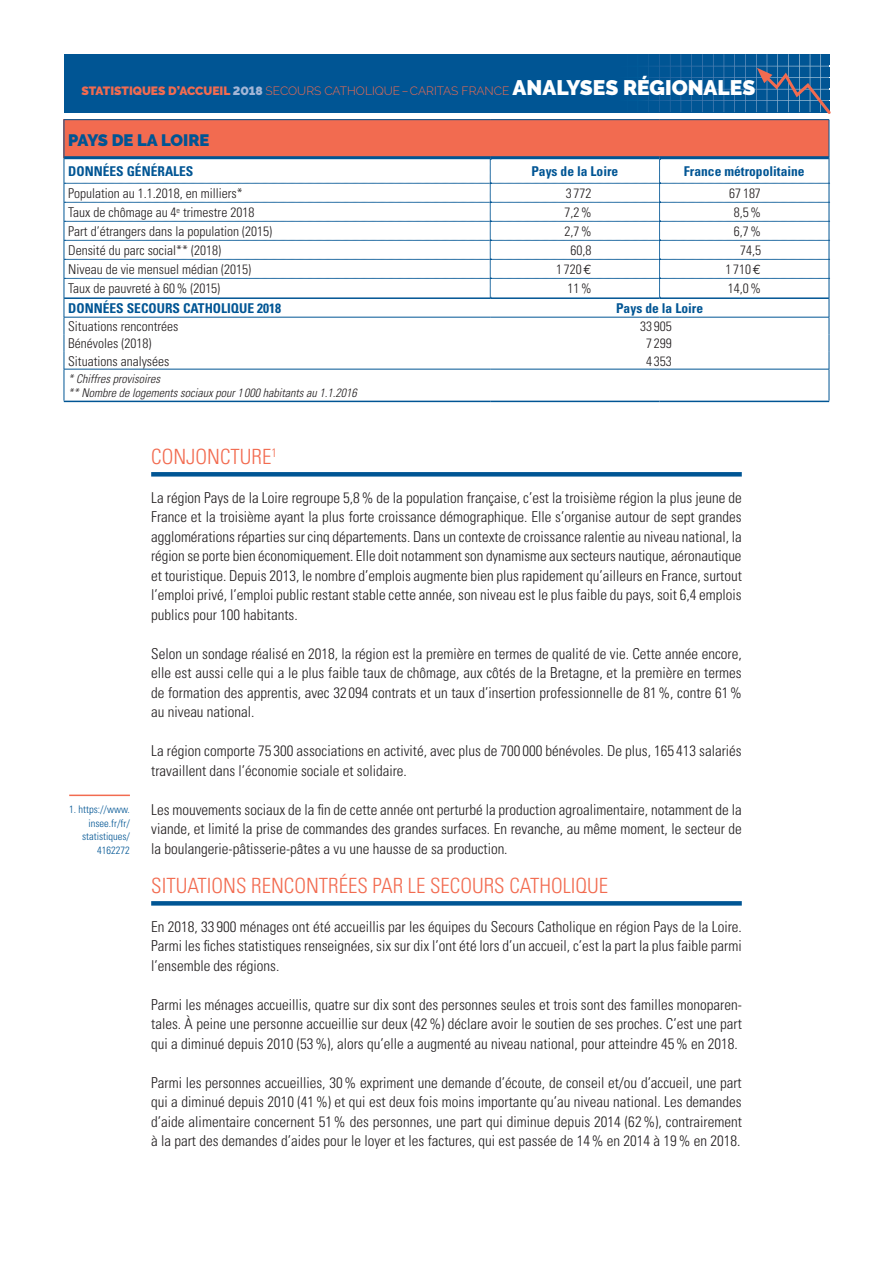
<style>
.page{position:relative;width:893px;height:1263px;background:#fff}
.page>*{position:absolute;margin:0;border:0;box-sizing:border-box;transform-origin:0 0}
.t1{font:300 condensed 21px "Univers";color:#f26b50}
.t2{font:900 16.5px "Raleway";color:#005594}
.t3{font:300 condensed 15px/19.5px "Univers";color:#231f20;text-align:justify}
.t4{font:300 condensed 13.5px "Univers";color:#231f20}
.t5{font:700 condensed 13.5px "Univers";color:#005594}
.t6{font:300 12px "Raleway";color:#f26b50}
.t7{font:italic 300 condensed 12px/14.4px "Univers";color:#231f20}
.t8{font:300 condensed 10.5px/13.5px "Univers";color:#005594;text-align:right}
.s1{font-weight:900}
.s2{font-weight:900;color:#a3b6d6}
.s3{font-weight:900;font-size:21px;color:#fff}
.s4{font-family:"Euro Mono";font-weight:400;font-stretch:normal}
</style>
<div class="page">
<div style="left:64px;top:54px;width:766px;height:58px;background:#005594"></div>
<svg style="left:614px;top:54px;width:217px;height:60px"></svg>
<div style="left:64px;top:120px;width:765px;height:38px;background:#f26b50"></div>
<hr style="left:64px;top:119px;width:426px;height:1px;background:#005594">
<hr style="left:64px;top:120px;width:1px;height:38px;background:#005594">
<hr style="left:490px;top:119px;width:170px;height:1px;background:#005594">
<hr style="left:660px;top:119px;width:169px;height:1px;background:#005594">
<hr style="left:829px;top:120px;width:1px;height:38px;background:#005594">
<hr style="left:64px;top:369px;width:426px;height:1px;background:#005594">
<hr style="left:64px;top:369px;width:1px;height:32px;background:#005594">
<hr style="left:490px;top:369px;width:170px;height:1px;background:#005594">
<hr style="left:660px;top:369px;width:169px;height:1px;background:#005594">
<hr style="left:829px;top:369px;width:1px;height:32px;background:#005594">
<hr style="left:64px;top:401px;width:426px;height:1px;background:#005594">
<hr style="left:490px;top:401px;width:170px;height:1px;background:#005594">
<hr style="left:660px;top:401px;width:169px;height:1px;background:#005594">
<svg style="left:64px;top:158px;width:766px;height:211px"></svg>
<hr style="left:64px;top:156px;width:426px;height:3px;background:#005594">
<hr style="left:490px;top:156px;width:170px;height:3px;background:#005594">
<hr style="left:660px;top:156px;width:169px;height:3px;background:#005594">
<div style="left:151px;top:472px;width:591px;height:5px;background:#005594"></div>
<div style="left:151px;top:901px;width:591px;height:5px;background:#005594"></div>
<hr style="left:69px;top:794px;width:61px;height:2px;background:#f26b50">
<p class="t6" style="left:82px;top:84px;width:675px"><span class="s1">STATISTIQUES D’ACCUEIL</span> <span class="s2">2018</span> SECOURS CATHOLIQUE – CARITAS FRANCE <span class="s3">ANALYSES RÉGIONALES</span></p>
<p class="t2" style="left:68px;top:131px;width:143px">PAYS DE LA LOIRE</p>
<p class="t5" style="left:68px;top:163px;width:127px">DONNÉES GÉNÉRALES</p>
<p class="t5" style="left:531px;top:163px;width:88px">Pays de la Loire</p>
<p class="t5" style="left:684px;top:163px;width:122px">France métropolitaine</p>
<p class="t4" style="left:68px;top:185px;width:176px">Population au 1.1.2018, en milliers*</p>
<p class="t4" style="left:566px;top:185px;width:27px">3 772</p>
<p class="t4" style="left:729px;top:185px;width:33px">67 187</p>
<p class="t4" style="left:68px;top:204px;width:188px">Taux de chômage au 4<sup>e</sup> trimestre 2018</p>
<p class="t4" style="left:564px;top:204px;width:29px">7,2 %</p>
<p class="t4" style="left:734px;top:204px;width:29px">8,5 %</p>
<p class="t4" style="left:68px;top:223px;width:205px">Part d’étrangers dans la population (2015)</p>
<p class="t4" style="left:564px;top:223px;width:29px">2,7 %</p>
<p class="t4" style="left:734px;top:223px;width:29px">6,7 %</p>
<p class="t4" style="left:68px;top:242px;width:154px">Densité du parc social** (2018)</p>
<p class="t4" style="left:571px;top:242px;width:22px">60,8</p>
<p class="t4" style="left:740px;top:242px;width:22px">74,5</p>
<p class="t4" style="left:68px;top:261px;width:184px">Niveau de vie mensuel médian (2015)</p>
<p class="t4" style="left:556px;top:261px;width:37px">1 720<span class="s4">€</span></p>
<p class="t4" style="left:725px;top:261px;width:37px">1 710<span class="s4">€</span></p>
<p class="t4" style="left:68px;top:280px;width:154px">Taux de pauvreté à 60 % (2015)</p>
<p class="t4" style="left:567px;top:280px;width:26px">11 %</p>
<p class="t4" style="left:728px;top:280px;width:35px">14,0 %</p>
<p class="t5" style="left:68px;top:300px;width:214px">DONNÉES SECOURS CATHOLIQUE 2018</p>
<p class="t5" style="left:616px;top:300px;width:88px">Pays de la Loire</p>
<p class="t4" style="left:68px;top:318px;width:112px">Situations rencontrées</p>
<p class="t4" style="left:640px;top:318px;width:33px">33 905</p>
<p class="t4" style="left:68px;top:336px;width:85px">Bénévoles (2018)</p>
<p class="t4" style="left:646px;top:336px;width:27px">7 299</p>
<p class="t4" style="left:68px;top:353px;width:103px">Situations analysées</p>
<p class="t4" style="left:646px;top:353px;width:27px">4 353</p>
<p class="t7" style="left:68px;top:371px;width:290px">* Chiffres provisoires<br>** Nombre de logements sociaux pour 1 000 habitants au 1.1.2016</p>
<p class="t8" style="left:69px;top:802px;width:62px">1. https://www. insee.fr/fr/ statistiques/<br>4162272</p>
<h1 class="t1" style="left:151px;top:443px;width:127px">CONJONCTURE<sup>1</sup></h1>
<p class="t3" style="left:151px;top:487px;width:592px">La région Pays de la Loire regroupe 5,8 % de la population française, c’est la troisième région la plus jeune de France et la troisième ayant la plus forte croissance démographique. Elle s’organise autour de sept grandes agglomérations réparties sur cinq départements. Dans un contexte de croissance ralentie au niveau national, la région se porte bien économiquement. Elle doit notamment son dynamisme aux secteurs nautique, aéronautique et touristique. Depuis 2013, le nombre d’emplois augmente bien plus rapidement qu’ailleurs en France, surtout l’emploi privé, l’emploi public restant stable cette année, son niveau est le plus faible du pays, soit 6,4 emplois publics pour 100 habitants.</p>
<p class="t3" style="left:151px;top:643px;width:592px">Selon un sondage réalisé en 2018, la région est la première en termes de qualité de vie. Cette année encore, elle est aussi celle qui a le plus faible taux de chômage, aux côtés de la Bretagne, et la première en termes de formation des apprentis, avec 32 094 contrats et un taux d’insertion professionnelle de 81 %, contre 61 % au niveau national.</p>
<p class="t3" style="left:151px;top:741px;width:592px">La région comporte 75 300 associations en activité, avec plus de 700 000 bénévoles. De plus, 165 413 salariés travaillent dans l’économie sociale et solidaire.</p>
<p class="t3" style="left:151px;top:799px;width:592px">Les mouvements sociaux de la fin de cette année ont perturbé la production agroalimentaire, notamment de la viande, et limité la prise de commandes des grandes surfaces. En revanche, au même moment, le secteur de la boulangerie-pâtisserie-pâtes a vu une hausse de sa production.</p>
<h1 class="t1" style="left:151px;top:872px;width:459px">SITUATIONS RENCONTRÉES PAR LE SECOURS CATHOLIQUE</h1>
<p class="t3" style="left:151px;top:916px;width:592px">En 2018, 33 900 ménages ont été accueillis par les équipes du Secours Catholique en région Pays de la Loire.<br>Parmi les fiches statistiques renseignées, six sur dix l’ont été lors d’un accueil, c’est la part la plus faible parmi l’ensemble des régions.</p>
<p class="t3" style="left:151px;top:994px;width:592px">Parmi les ménages accueillis, quatre sur dix sont des personnes seules et trois sont des familles monoparen&shy;tales. À peine une personne accueillie sur deux (42 %) déclare avoir le soutien de ses proches. C’est une part qui a diminué depuis 2010 (53 %), alors qu’elle a augmenté au niveau national, pour atteindre 45 % en 2018.</p>
<p class="t3" style="left:151px;top:1072px;width:592px">Parmi les personnes accueillies, 30 % expriment une demande d’écoute, de conseil et/ou d’accueil, une part qui a diminué depuis 2010 (41 %) et qui est deux fois moins importante qu’au niveau national. Les demandes d’aide alimentaire concernent 51 % des personnes, une part qui diminue depuis 2014 (62 %), contrairement à la part des demandes d’aides pour le loyer et les factures, qui est passée de 14 % en 2014 à 19 % en 2018.</p>
</div>
